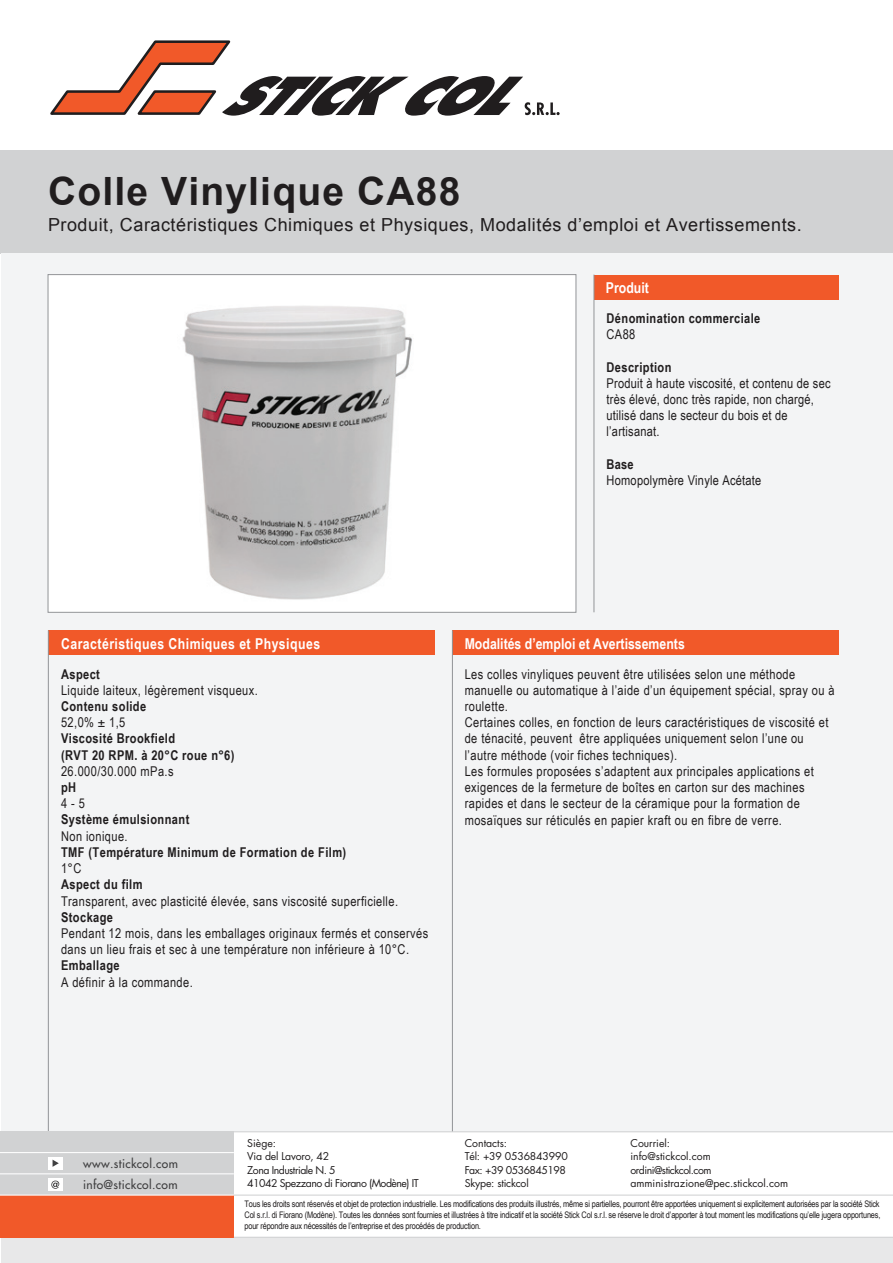
<style>
.page{position:relative;width:893px;height:1263px;background:#fff}
.page>*{position:absolute;margin:0;border:0;box-sizing:border-box;transform-origin:0 0}
.t1{font:700 39px "Arial";letter-spacing:.03em;color:#201d1e}
.t2{font:18px "Arial";letter-spacing:.03em;color:#201d1e}
.t3{font:700 15px "Arial Narrow";color:#fff}
.t4{font:700 15px "Arial Narrow";letter-spacing:.03em;color:#fff}
.t5{font:13.5px/16.2px "Arial Narrow";letter-spacing:.03em;color:#201d1e}
.t6{font:700 13.5px/16.2px "Arial Narrow";letter-spacing:.03em;color:#201d1e}
.t7{font:500 12px/21.5px "Futura Std";letter-spacing:.03em;color:#404041}
.t8{font:10.5px/13.5px "Futura Std";color:#1f1c1d}
.t9{font:10.5px/13.5px "Futura Std";letter-spacing:-.045em;color:#1f1c1d}
.t10{font:10.5px/13.5px "Futura Std";letter-spacing:-.02em;color:#1f1c1d}
.t11{font:9px/10.8px "Arial Narrow";letter-spacing:-.02em;color:#1f1c1d}
</style>
<div class="page">
<div style="left:0;top:150px;width:893px;height:104px;background:#d1d2d3"></div>
<div style="left:1px;top:254px;width:891px;height:878px;background:#f3f4f5"></div>
<div style="left:1px;top:1237px;width:891px;height:26px;background:#e8e8e9"></div>
<div style="left:594px;top:275px;width:245px;height:25px;background:#f15929"></div>
<div style="left:48px;top:630px;width:386px;height:25px;background:#f15929"></div>
<div style="left:452px;top:630px;width:387px;height:25px;background:#f15929"></div>
<hr style="left:452px;top:630px;width:1px;height:502px;background:#929497">
<hr style="left:48px;top:630px;width:1px;height:502px;background:#929497">
<hr style="left:594px;top:275px;width:1px;height:337px;background:#929497">
<div style="left:0;top:1131px;width:234px;height:96px;background:#d1d2d3"></div>
<div style="left:0;top:1195px;width:234px;height:43px;background:#f15929"></div>
<hr style="left:234px;top:1194px;width:659px;height:1px;background:#d1d2d3">
<hr style="left:0;top:1152px;width:234px;height:1px;background:#fff">
<hr style="left:0;top:1173px;width:234px;height:1px;background:#fff">
<hr style="left:0;top:1194px;width:234px;height:1px;background:#fff">
<hr style="left:234px;top:1237px;width:659px;height:1px;background:#d1d2d3">
<div style="left:48px;top:1178px;width:15px;height:13px;background:#fff"></div>
<svg style="left:51px;top:1180px;width:8px;height:9px"></svg>
<div style="left:48px;top:1157px;width:15px;height:12px;background:#fff"></div>
<svg style="left:53px;top:1160px;width:6px;height:7px"></svg>
<hr style="left:234px;top:1131px;width:659px;height:1px;background:#d1d2d3">
<img style="left:50px;top:276px;width:524px;height:334px">
<svg style="left:50px;top:40px;width:510px;height:76px"></svg>
<h1 class="t1" style="left:48px;top:166px;width:414px">Colle Vinylique CA88</h1>
<h2 class="t2" style="left:48px;top:213px;width:755px">Produit, Caractéristiques Chimiques et Physiques, Modalités d’emploi et Avertissements.</h2>
<p class="t3" style="left:606px;top:276px;width:45px">Produit</p>
<p class="t6" style="left:607px;top:309px;width:155px">Dénomination commerciale</p>
<p class="t5" style="left:607px;top:326px;width:30px">CA88</p>
<p class="t6" style="left:607px;top:358px;width:66px">Description</p>
<p class="t5" style="left:607px;top:374px;width:226px">Produit à haute viscosité, et contenu de sec très élevé, donc très rapide, non chargé, utilisé dans le secteur du bois et de l’artisanat.</p>
<p class="t6" style="left:607px;top:455px;width:29px">Base</p>
<p class="t5" style="left:607px;top:472px;width:156px">Homopolymère Vinyle Acétate</p>
<p class="t4" style="left:61px;top:632px;width:261px">Caractéristiques Chimiques et Physiques</p>
<p class="t6" style="left:61px;top:665px;width:40px">Aspect</p>
<p class="t5" style="left:61px;top:681px;width:198px">Liquide laiteux, légèrement visqueux.</p>
<p class="t6" style="left:61px;top:697px;width:87px">Contenu solide</p>
<p class="t5" style="left:61px;top:714px;width:66px">52,0% ± 1,5</p>
<p class="t6" style="left:61px;top:730px;width:175px">Viscosité Brookfield<br>(RVT 20 RPM. à 20°C roue n°6)</p>
<p class="t5" style="left:61px;top:762px;width:114px">26.000/30.000 mPa.s</p>
<p class="t6" style="left:61px;top:778px;width:17px">pH</p>
<p class="t5" style="left:61px;top:795px;width:25px">4 - 5</p>
<p class="t6" style="left:61px;top:811px;width:130px">Système émulsionnant</p>
<p class="t5" style="left:61px;top:827px;width:68px">Non ionique.</p>
<p class="t6" style="left:61px;top:843px;width:287px">TMF (Température Minimum de Formation de Film)</p>
<p class="t5" style="left:61px;top:860px;width:22px">1°C</p>
<p class="t6" style="left:61px;top:876px;width:83px">Aspect du film</p>
<p class="t5" style="left:61px;top:892px;width:339px">Transparent, avec plasticité élevée, sans viscosité superficielle.</p>
<p class="t6" style="left:61px;top:908px;width:54px">Stockage</p>
<p class="t5" style="left:61px;top:924px;width:369px">Pendant 12 mois, dans les emballages originaux fermés et conservés dans un lieu frais et sec à une température non inférieure à 10°C.</p>
<p class="t6" style="left:61px;top:957px;width:60px">Emballage</p>
<p class="t5" style="left:61px;top:973px;width:133px">A définir à la commande.</p>
<p class="t3" style="left:465px;top:632px;width:222px">Modalités d’emploi et Avertissements</p>
<p class="t5" style="left:465px;top:665px;width:371px">Les colles vinyliques peuvent être utilisées selon une méthode manuelle ou automatique à l’aide d’un équipement spécial, spray ou à roulette.<br>Certaines colles, en fonction de leurs caractéristiques de viscosité et de ténacité, peuvent être appliquées uniquement selon l’une ou l’autre méthode (voir fiches techniques).<br>Les formules proposées s’adaptent aux principales applications et exigences de la fermeture de boîtes en carton sur des machines rapides et dans le secteur de la céramique pour la formation de mosaïques sur réticulés en papier kraft ou en fibre de verre.</p>
<p class="t7" style="left:83px;top:1153px;width:96px">www.stickcol.com info@stickcol.com</p>
<p class="t9" style="left:247px;top:1136px;width:173px">Siège:<br>Via del Lavoro, 42<br>Zona Industriale N. 5<br>41042 Spezzano di Fiorano (Modène) IT</p>
<p class="t10" style="left:465px;top:1136px;width:105px">Contacts:<br>Tél: +39 0536843990<br>Fax: +39 0536845198<br>Skype: stickcol</p>
<p class="t8" style="left:630px;top:1136px;width:41px">Courriel:</p>
<p class="t8" style="left:630px;top:1163px;width:159px">ordini@stickcol.com amministrazione@pec.stickcol.com</p>
<p class="t8" style="left:630px;top:1150px;width:82px">info@stickcol.com</p>
<p class="t11" style="left:244px;top:1198px;width:637px">Tous les droits sont réservés et objet de protection industrielle. Les modifications des produits illustrés, même si partielles, pourront être apportées uniquement si explicitement autorisées par la société Stick<br>Col s.r.l. di Fiorano (Modène). Toutes les données sont fournies et illustrées à titre indicatif et la société Stick Col s.r.l. se réserve le droit d’apporter à tout moment les modifications qu’elle jugera opportunes,</p>
<p class="t11" style="left:244px;top:1220px;width:238px">pour répondre aux nécessités de l’entreprise et des procédés de production.</p>
</div>
